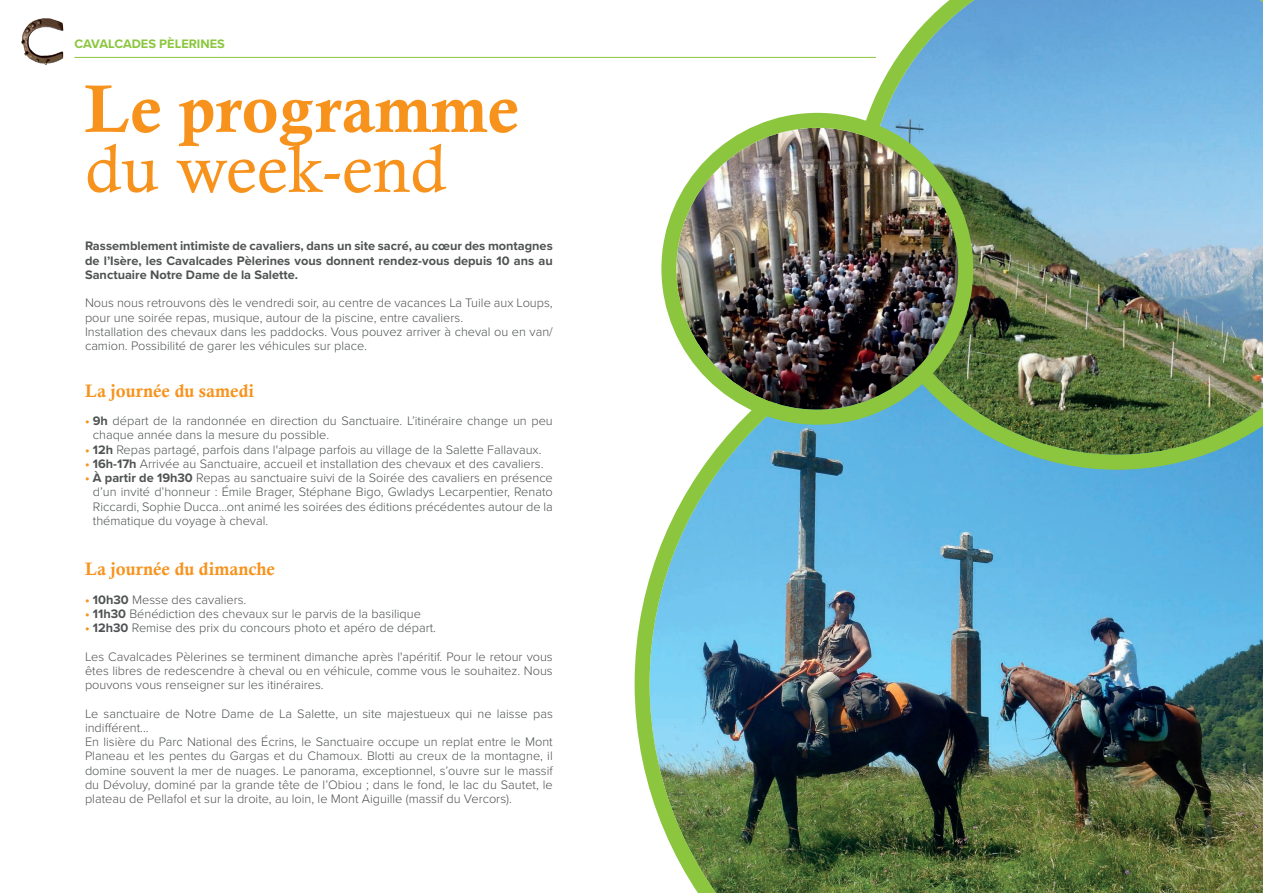
<style>
.page{position:relative;width:1263px;height:893px;background:#fff}
.page>*{position:absolute;margin:0;border:0;box-sizing:border-box;transform-origin:0 0}
.t1{font:67.5px "Calis MT Bol";color:#f7931d}
.t2{font:67.5px "Calisto";color:#f7931d}
.t3{font:18px "Calis MT Bol";color:#f7931d}
.t4{font:300 12.75px/14.2px "Proxima Nova";color:#505353}
.t5{font:700 12.75px/14.2px "Proxima Nova";color:#505353;text-align:justify}
.t6{font:700 12.75px "Proxima Nova";color:#8bc63e}
.s1{font-weight:700;color:#f7931d}
.s2{font-weight:700}
</style>
<div class="page">
<img style="left:21px;top:18px;width:43px;height:47px">
<img style="left:635px;top:305px;width:628px;height:588px">
<img style="left:852px;top:0;width:411px;height:470px">
<img style="left:676px;top:128px;width:282px;height:282px;border-radius:141px">
<div style="left:661px;top:113px;width:312px;height:312px;border:15px solid #8bc63e;border-radius:50%"></div>
<hr style="left:74px;top:57px;width:802px;height:1px;background:#8bc63e">
<p class="t6" style="left:74px;top:34px;width:152px">CAVALCADES PÈLERINES</p>
<h1 class="t1" style="left:85px;top:70px;width:435px">Le programme</h1>
<h1 class="t2" style="left:85px;top:130px;width:363px">du week-end</h1>
<p class="t5" style="left:85px;top:239px;width:469px">Rassemblement intimiste de cavaliers, dans un site sacré, au cœur des montagnes de l’Isère, les Cavalcades Pèlerines vous donnent rendez-vous depuis 10 ans au Sanctuaire Notre Dame de la Salette.</p>
<p class="t4" style="left:85px;top:295px;width:469px">Nous nous retrouvons dès le vendredi soir, au centre de vacances La Tuile aux Loups, pour une soirée repas, musique, autour de la piscine, entre cavaliers.<br>Installation des chevaux dans les paddocks. Vous pouvez arriver à cheval ou en van/ camion. Possibilité de garer les véhicules sur place.</p>
<h2 class="t3" style="left:85px;top:380px;width:171px">La journée du samedi</h2>
<p class="t4" style="left:93px;top:413px;width:461px;text-indent:-8px"><span class="s1">•</span> <span class="s2">9h</span> départ de la randonnée en direction du Sanctuaire. L’itinéraire change un peu chaque année dans la mesure du possible.</p>
<p class="t4" style="left:85px;top:441px;width:458px"><span class="s1">•</span> <span class="s2">12h</span> Repas partagé, parfois dans l'alpage parfois au village de la Salette Fallavaux.</p>
<p class="t4" style="left:85px;top:456px;width:460px"><span class="s1">•</span> <span class="s2">16h-17h</span> Arrivée au Sanctuaire, accueil et installation des chevaux et des cavaliers.</p>
<p class="t4" style="left:93px;top:470px;width:461px;text-align:justify;text-indent:-8px"><span class="s1">•</span> <span class="s2">À partir de 19h30</span> Repas au sanctuaire suivi de la Soirée des cavaliers en présence d’un invité d’honneur : Émile Brager, Stéphane Bigo, Gwladys Lecarpentier, Renato Riccardi, Sophie Ducca…ont animé les soirées des éditions précédentes autour de la thématique du voyage à cheval.</p>
<h2 class="t3" style="left:85px;top:559px;width:192px">La journée du dimanche</h2>
<p class="t4" style="left:85px;top:591px;width:163px"><span class="s1">•</span> <span class="s2">10h30</span> Messe des cavaliers.</p>
<p class="t4" style="left:85px;top:606px;width:337px"><span class="s1">•</span> <span class="s2">11h30</span> Bénédiction des chevaux sur le parvis de la basilique</p>
<p class="t4" style="left:85px;top:620px;width:352px"><span class="s1">•</span> <span class="s2">12h30</span> Remise des prix du concours photo et apéro de départ.</p>
<p class="t4" style="left:85px;top:649px;width:469px;text-align:justify">Les Cavalcades Pèlerines se terminent dimanche après l'apéritif. Pour le retour vous êtes libres de redescendre à cheval ou en véhicule, comme vous le souhaitez. Nous pouvons vous renseigner sur les itinéraires.</p>
<p class="t4" style="left:85px;top:706px;width:469px">Le sanctuaire de Notre Dame de La Salette, un site majestueux qui ne laisse pas indifférent...<br>En lisière du Parc National des Écrins, le Sanctuaire occupe un replat entre le Mont Planeau et les pentes du Gargas et du Chamoux. Blotti au creux de la montagne, il domine souvent la mer de nuages. Le panorama, exceptionnel, s’ouvre sur le massif du Dévoluy, dominé par la grande tête de l’Obiou ; dans le fond, le lac du Sautet, le plateau de Pellafol et sur la droite, au loin, le Mont Aiguille (massif du Vercors).</p>
</div>
